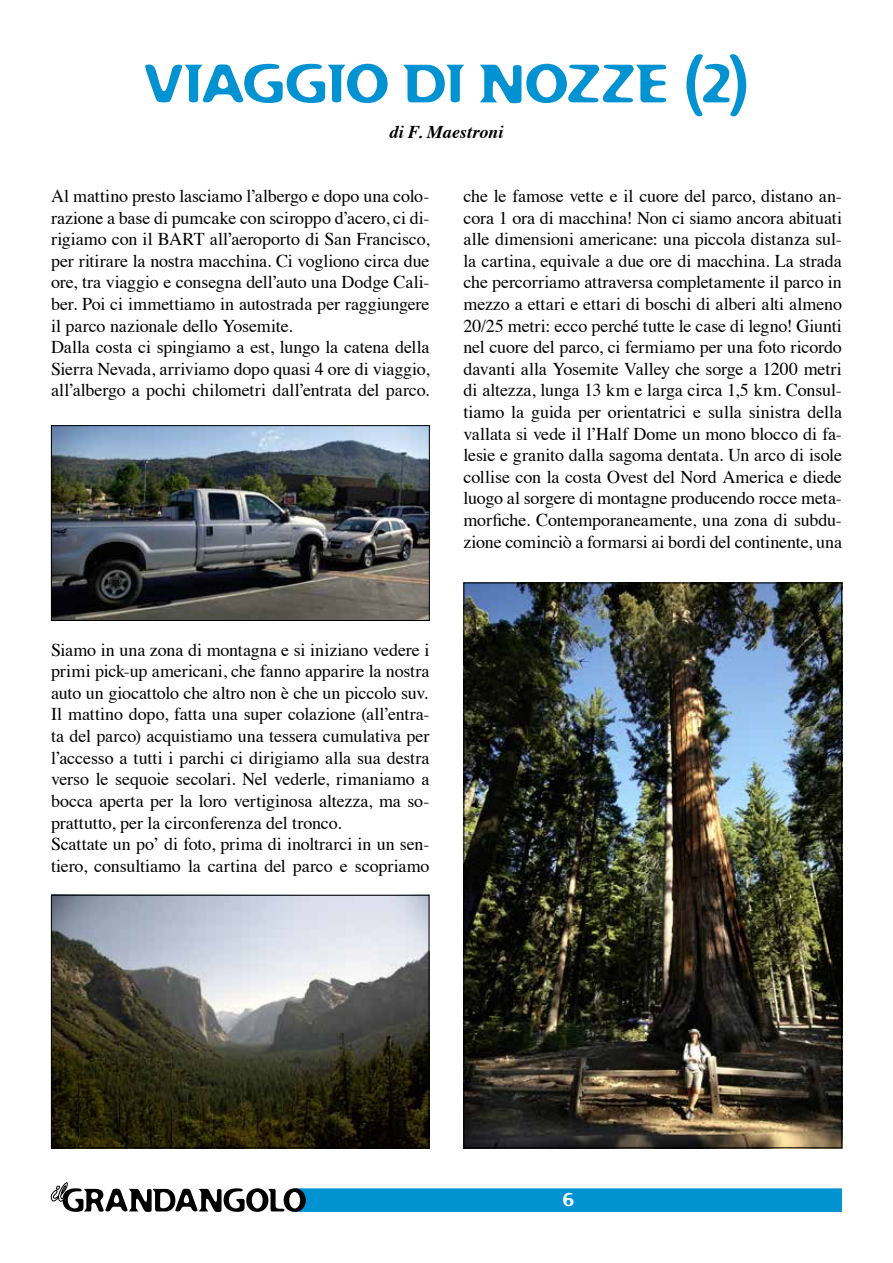
<style>
.page{position:relative;width:893px;height:1263px;background:#fff}
.page>*{position:absolute;margin:0;border:0;box-sizing:border-box;transform-origin:0 0}
.t1{font:52.5px "Flexure";letter-spacing:-.03em;color:#0092d1}
.t2{font:18px/21.6px "Times";letter-spacing:-.005em;color:#000}
.t3{font:italic 700 18px "Times";letter-spacing:.005em;color:#000}
.t4{font:18px "Flexure";color:#fff}
</style>
<div class="page">
<svg style="left:51px;top:1182px;width:791px;height:30px"></svg>
<img style="left:465px;top:584px;width:375px;height:562px">
<img style="left:53px;top:897px;width:374px;height:249px">
<div style="left:51px;top:895px;width:378px;height:253px;border:1px solid #000"></div>
<img style="left:53px;top:427px;width:375px;height:192px">
<div style="left:51px;top:425px;width:379px;height:196px;border:1px solid #000"></div>
<h1 class="t1" style="left:143px;top:51px;width:608px">VIAGGIO DI NOZZE (2)</h1>
<p class="t3" style="left:390px;top:115px;width:115px">di F. Maestroni</p>
<p class="t2" style="left:51px;top:184px;width:380px">Al mattino presto lasciamo l’albergo e dopo una colo&shy;razione a base di pumcake con sciroppo d’acero, ci di&shy;rigiamo con il BART all’aeroporto di San Francisco, per ritirare la nostra macchina. Ci vogliono circa due ore, tra viaggio e consegna dell’auto una Dodge Cali&shy;ber. Poi ci immettiamo in autostrada per raggiungere il parco nazionale dello Yosemite.<br>Dalla costa ci spingiamo a est, lungo la catena della Sierra Nevada, arriviamo dopo quasi 4 ore di viaggio, all’albergo a pochi chilometri dall’entrata del parco.</p>
<p class="t2" style="left:463px;top:184px;width:380px;text-align:justify">che le famose vette e il cuore del parco, distano an&shy;cora 1 ora di macchina! Non ci siamo ancora abituati alle dimensioni americane: una piccola distanza sul&shy;la cartina, equivale a due ore di macchina. La strada che percorriamo attraversa completamente il parco in mezzo a ettari e ettari di boschi di alberi alti almeno 20/25 metri: ecco perché tutte le case di legno! Giunti nel cuore del parco, ci fermiamo per una foto ricordo davanti alla Yosemite Valley che sorge a 1200 metri di altezza, lunga 13 km e larga circa 1,5 km. Consul&shy;tiamo la guida per orientatrici e sulla sinistra della vallata si vede il l’Half Dome un mono blocco di fa&shy;lesie e granito dalla sagoma dentata. Un arco di isole collise con la costa Ovest del Nord America e diede luogo al sorgere di montagne producendo rocce meta&shy;morfiche. Contemporaneamente, una zona di subdu&shy;zione cominciò a formarsi ai bordi del continente, una</p>
<p class="t2" style="left:51px;top:637px;width:380px">Siamo in una zona di montagna e si iniziano vedere i primi pick-up americani, che fanno apparire la nostra auto un giocattolo che altro non è che un piccolo suv.<br>Il mattino dopo, fatta una super colazione (all’entra&shy;ta del parco) acquistiamo una tessera cumulativa per l’accesso a tutti i parchi ci dirigiamo alla sua destra verso le sequoie secolari. Nel vederle, rimaniamo a bocca aperta per la loro vertiginosa altezza, ma so&shy;prattutto, per la circonferenza del tronco.<br>Scattate un po’ di foto, prima di inoltrarci in un sen&shy;tiero, consultiamo la cartina del parco e scopriamo</p>
<p class="t4" style="left:562px;top:1188px;width:14px">6</p>
</div>
